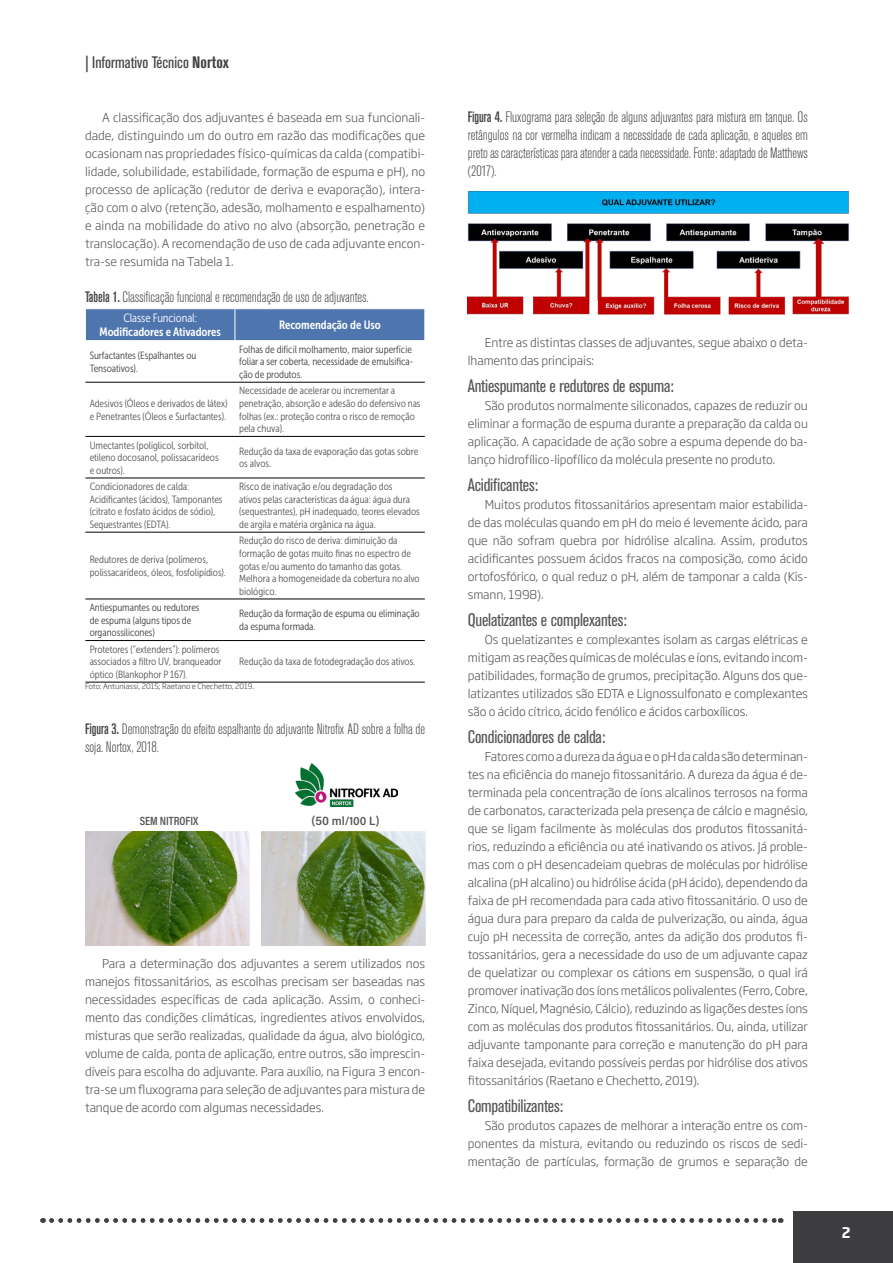
<style>
.page{position:relative;width:893px;height:1263px;background:#fff}
.page>*{position:absolute;margin:0;border:0;box-sizing:border-box;transform-origin:0 0}
.t1{font:condensed 18px "Akzidenz Grotesk Std";letter-spacing:-.01em;color:#565659}
.t2{font:condensed 16.5px "Akzidenz Grotesk Std";color:#414042}
.t3{font:300 condensed 15px/18px "Akzidenz Grotesk Std";letter-spacing:-.005em;color:#414042}
.t4{font:700 14.4px "Soho Gothic Pro";color:#fff;scale:.93 1}
.t5{font:300 12px/18px "Soho Gothic Pro";letter-spacing:-.005em;color:#565659;text-align:justify}
.t6{font:12px "Museo Sans Cond 700";letter-spacing:-.005em;color:#fff}
.t7{font:12px "Museo Sans Cond 300";letter-spacing:-.005em;color:#fff}
.t8{font:600 12px "Acumin Pro Cond";letter-spacing:-.005em;color:#565659}
.t9{font:600 12px "Acumin Pro Semi Cond";color:#565659}
.t10{font:10.5px/12.6px "Museo Sans Cond 300";letter-spacing:-.005em;color:#565659}
.t11{font:10.5px/12.6px "Museo Sans Cond 300";letter-spacing:-.005em;color:#414042}
.t12{font:300 7.5px "Soho Gothic Pro";color:#414042}
.s1{font-weight:700}
.s2{font-weight:500}
</style>
<div class="page">
<div style="left:793px;top:1211px;width:100px;height:52px;background:#3d3c3e"></div>
<svg style="left:52px;top:1218px;width:729px;height:5px"></svg>
<div style="left:86px;top:309px;width:338px;height:31px;background:#4f75af"></div>
<hr style="left:85px;top:382px;width:150px;height:1px;background:#000">
<hr style="left:235px;top:382px;width:190px;height:1px;background:#000">
<hr style="left:85px;top:436px;width:150px;height:1px;background:#000">
<hr style="left:235px;top:436px;width:190px;height:1px;background:#000">
<hr style="left:85px;top:478px;width:150px;height:1px;background:#000">
<hr style="left:235px;top:478px;width:190px;height:1px;background:#000">
<hr style="left:85px;top:532px;width:150px;height:1px;background:#000">
<hr style="left:235px;top:532px;width:190px;height:1px;background:#000">
<hr style="left:85px;top:599px;width:150px;height:1px;background:#000">
<hr style="left:235px;top:599px;width:190px;height:1px;background:#000">
<hr style="left:85px;top:640px;width:150px;height:1px;background:#000">
<hr style="left:235px;top:640px;width:190px;height:1px;background:#000">
<hr style="left:85px;top:682px;width:150px;height:1px;background:#000">
<hr style="left:235px;top:682px;width:190px;height:1px;background:#000">
<hr style="left:235px;top:309px;width:1px;height:31px;background:#fff">
<img style="left:85px;top:831px;width:164px;height:114px">
<img style="left:261px;top:831px;width:164px;height:114px">
<img style="left:296px;top:763px;width:102px;height:43px">
<img style="left:468px;top:191px;width:381px;height:124px">
<h2 class="t2" style="left:85px;top:53px;width:146px">| Informativo Técnico <span class="s1">Nortox</span></h2>
<p class="t5" style="left:85px;top:108px;width:342px;text-indent:17px">A classificação dos adjuvantes é baseada em sua funcionali&shy;dade, distinguindo um do outro em razão das modificações que ocasionam nas propriedades físico-químicas da calda (compatibi&shy;lidade, solubilidade, estabilidade, formação de espuma e pH), no processo de aplicação (redutor de deriva e evaporação), intera&shy;ção com o alvo (retenção, adesão, molhamento e espalhamento) e ainda na mobilidade do ativo no alvo (absorção, penetração e translocação). A recomendação de uso de cada adjuvante encon&shy;tra-se resumida na Tabela 1.</p>
<p class="t3" style="left:85px;top:289px;width:285px"><span class="s2">Tabela 1.</span> Classificação funcional e recomendação de uso de adjuvantes.</p>
<p class="t7" style="left:123px;top:311px;width:75px">Classe Funcional:</p>
<p class="t6" style="left:100px;top:326px;width:123px">Modificadores e Ativadores</p>
<p class="t6" style="left:279px;top:318px;width:103px">Recomendação de Uso</p>
<p class="t11" style="left:90px;top:349px;width:108px">Surfactantes (Espalhantes ou<br>Tensoativos).</p>
<p class="t11" style="left:239px;top:343px;width:176px">Folhas de difícil molhamento, maior superfície foliar a ser coberta, necessidade de emulsifica&shy;ção de produtos.</p>
<p class="t10" style="left:90px;top:397px;width:139px">Adesivos (Óleos e derivados de látex) e Penetrantes (Óleos e Surfactantes).</p>
<p class="t10" style="left:239px;top:384px;width:183px">Necessidade de acelerar ou incrementar a penetração, absorção e adesão do defensivo nas folhas (ex.: proteção contra o risco de remoção pela chuva).</p>
<p class="t10" style="left:90px;top:439px;width:131px">Umectantes (poliglicol, sorbitol, etileno docosanol, polissacarídeos e outros).</p>
<p class="t10" style="left:239px;top:445px;width:181px">Redução da taxa de evaporação das gotas sobre os alvos.</p>
<p class="t10" style="left:90px;top:480px;width:134px">Condicionadores de calda:<br>Acidificantes (ácidos), Tamponantes (citrato e fosfato ácidos de sódio),<br>Sequestrantes (EDTA).</p>
<p class="t10" style="left:239px;top:480px;width:182px">Risco de inativação e/ou degradação dos<br>ativos pelas características da água: água dura (sequestrantes), pH inadequado, teores elevados de argila e matéria orgânica na água.</p>
<p class="t10" style="left:90px;top:553px;width:138px">Redutores de deriva (polímeros, polissacarídeos, óleos, fosfolipídios).</p>
<p class="t10" style="left:239px;top:534px;width:182px">Redução do risco de deriva: diminuição da formação de gotas muito finas no espectro de gotas e/ou aumento do tamanho das gotas.<br>Melhora a homogeneidade da cobertura no alvo biológico.</p>
<p class="t11" style="left:90px;top:601px;width:111px">Antiespumantes ou redutores de espuma (alguns tipos de organossilicones)</p>
<p class="t11" style="left:239px;top:608px;width:182px">Redução da formação de espuma ou eliminação da espuma formada.</p>
<p class="t10" style="left:90px;top:643px;width:133px">Protetores (“extenders”): polímeros associados a filtro UV, branqueador óptico (Blankophor P 167).</p>
<p class="t10" style="left:239px;top:655px;width:178px">Redução da taxa de fotodegradação dos ativos.</p>
<p class="t12" style="left:85px;top:681px;width:171px">Foto: Antuniassi, 2015; Raetano e Chechetto, 2019.</p>
<p class="t3" style="left:85px;top:721px;width:342px"><span class="s2">Figura 3.</span> Demonstração do efeito espalhante do adjuvante Nitrofix AD sobre a folha de soja. Nortox, 2018.</p>
<p class="t8" style="left:140px;top:813px;width:60px">SEM NITROFIX</p>
<p class="t9" style="left:311px;top:812px;width:70px">(50 ml/100 L)</p>
<p class="t5" style="left:85px;top:954px;width:342px;text-indent:17px">Para a determinação dos adjuvantes a serem utilizados nos manejos fitossanitários, as escolhas precisam ser baseadas nas necessidades específicas de cada aplicação. Assim, o conheci&shy;mento das condições climáticas, ingredientes ativos envolvidos, misturas que serão realizadas, qualidade da água, alvo biológico, volume de calda, ponta de aplicação, entre outros, são imprescin&shy;díveis para escolha do adjuvante. Para auxílio, na Figura 3 encon&shy;tra-se um fluxograma para seleção de adjuvantes para mistura de tanque de acordo com algumas necessidades.</p>
<p class="t3" style="left:468px;top:109px;width:342px;text-align:justify"><span class="s2">Figura 4.</span> Fluxograma para seleção de alguns adjuvantes para mistura em tanque. Os retângulos na cor vermelha indicam a necessidade de cada aplicação, e aqueles em preto as características para atender a cada necessidade. Fonte: adaptado de Matthews (2017).</p>
<p class="t5" style="left:468px;top:333px;width:342px;text-indent:17px">Entre as distintas classes de adjuvantes, segue abaixo o deta&shy;lhamento das principais:</p>
<h1 class="t1" style="left:468px;top:376px;width:208px">Antiespumante e redutores de espuma:</h1>
<p class="t5" style="left:468px;top:396px;width:342px;text-indent:17px">São produtos normalmente siliconados, capazes de reduzir ou eliminar a formação de espuma durante a preparação da calda ou aplicação. A capacidade de ação sobre a espuma depende do ba&shy;lanço hidrofílico-lipofílico da molécula presente no produto.</p>
<h1 class="t1" style="left:468px;top:475px;width:72px">Acidificantes:</h1>
<p class="t5" style="left:468px;top:495px;width:342px;text-indent:17px">Muitos produtos fitossanitários apresentam maior estabilida&shy;de das moléculas quando em pH do meio é levemente ácido, para que não sofram quebra por hidrólise alcalina. Assim, produtos acidificantes possuem ácidos fracos na composição, como ácido ortofosfórico, o qual reduz o pH, além de tamponar a calda (Kis&shy;smann, 1998).</p>
<h1 class="t1" style="left:468px;top:610px;width:161px">Quelatizantes e complexantes:</h1>
<p class="t5" style="left:468px;top:630px;width:342px;text-indent:17px">Os quelatizantes e complexantes isolam as cargas elétricas e mitigam as reações químicas de moléculas e íons, evitando incom&shy;patibilidades, formação de grumos, precipitação. Alguns dos que&shy;latizantes utilizados são EDTA e Lignossulfonato e complexantes são o ácido cítrico, ácido fenólico e ácidos carboxílicos.</p>
<h1 class="t1" style="left:468px;top:727px;width:139px">Condicionadores de calda:</h1>
<p class="t5" style="left:468px;top:747px;width:342px;text-indent:17px">Fatores como a dureza da água e o pH da calda são determinan&shy;tes na eficiência do manejo fitossanitário. A dureza da água é de&shy;terminada pela concentração de íons alcalinos terrosos na forma de carbonatos, caracterizada pela presença de cálcio e magnésio, que se ligam facilmente às moléculas dos produtos fitossanitá&shy;rios, reduzindo a eficiência ou até inativando os ativos. Já proble&shy;mas com o pH desencadeiam quebras de moléculas por hidrólise alcalina (pH alcalino) ou hidrólise ácida (pH ácido), dependendo da faixa de pH recomendada para cada ativo fitossanitário. O uso de água dura para preparo da calda de pulverização, ou ainda, água cujo pH necessita de correção, antes da adição dos produtos fi&shy;tossanitários, gera a necessidade do uso de um adjuvante capaz de quelatizar ou complexar os cátions em suspensão, o qual irá promover inativação dos íons metálicos polivalentes (Ferro, Cobre, Zinco, Níquel, Magnésio, Cálcio), reduzindo as ligações destes íons com as moléculas dos produtos fitossanitários. Ou, ainda, utilizar adjuvante tamponante para correção e manutenção do pH para faixa desejada, evitando possíveis perdas por hidrólise dos ativos fitossanitários (Raetano e Chechetto, 2019).</p>
<h1 class="t1" style="left:468px;top:1096px;width:97px">Compatibilizantes:</h1>
<p class="t5" style="left:468px;top:1116px;width:342px;text-indent:17px">São produtos capazes de melhorar a interação entre os com&shy;ponentes da mistura, evitando ou reduzindo os riscos de sedi&shy;mentação de partículas, formação de grumos e separação de</p>
<p class="t4" style="left:842px;top:1222px;width:11px">2</p>
</div>
